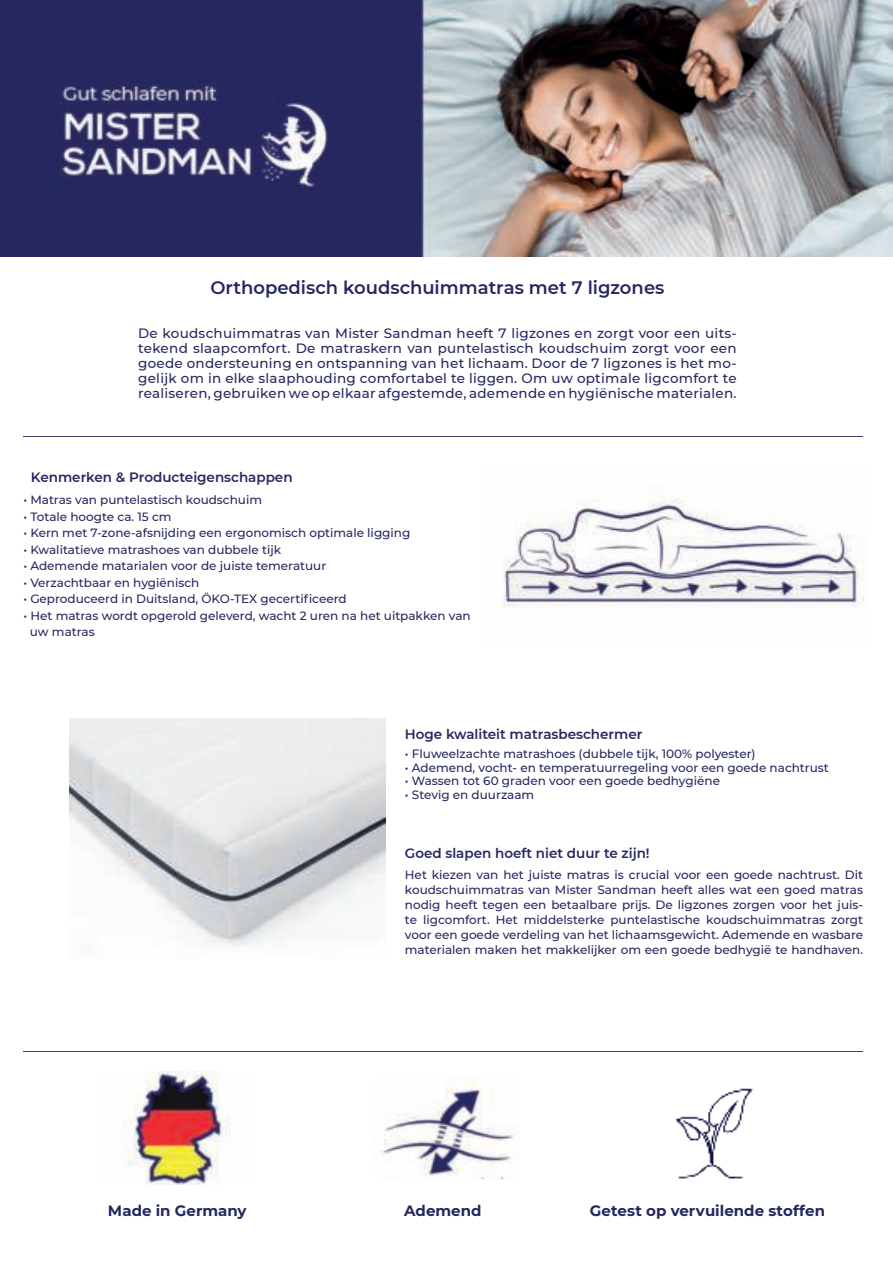
<style>
.page{position:relative;width:893px;height:1263px;background:#fff}
.page>*{position:absolute;margin:0;border:0;box-sizing:border-box;transform-origin:0 0}
.t1{font:600 18px "Montserrat";color:#252760}
.t2{font:700 15px "Montserrat";color:#252760}
.t3{font:500 13.5px/15px "Montserrat";letter-spacing:.02em;color:#252760;text-align:justify}
.t4{font:600 13.5px "Montserrat";color:#252760}
.t5{font:500 12px/16.5px "Montserrat";color:#252760}
</style>
<div class="page">
<img style="left:675px;top:1088px;width:79px;height:91px">
<img style="left:381px;top:1078px;width:133px;height:100px">
<img style="left:122px;top:1071px;width:108px;height:114px">
<img style="left:0;top:0;width:892px;height:256px">
<hr style="left:23px;top:1051px;width:840px;height:1px;background:#3d3d6e">
<hr style="left:23px;top:436px;width:840px;height:1px;background:#3d3d6e">
<img style="left:502px;top:499px;width:364px;height:109px">
<img style="left:70px;top:718px;width:315px;height:229px">
<h1 class="t1" style="left:210px;top:280px;width:456px">Orthopedisch koudschuimmatras met 7 ligzones</h1>
<p class="t3" style="left:138px;top:327px;width:600px">De koudschuimmatras van Mister Sandman heeft 7 ligzones en zorgt voor een uits&shy;tekend slaapcomfort. De matraskern van puntelastisch koudschuim zorgt voor een goede ondersteuning en ontspanning van het lichaam. Door de 7 ligzones is het mo&shy;gelijk om in elke slaaphouding comfortabel te liggen. Om uw optimale ligcomfort te realiseren, gebruiken we op elkaar afgestemde, ademende en hygiënische materialen.</p>
<p class="t4" style="left:31px;top:471px;width:263px">Kenmerken &amp; Producteigenschappen</p>
<p class="t5" style="left:23px;top:493px;width:388px">ï Matras van puntelastisch koudschuim<br>ï Totale hoogte ca. 15 cm<br>ï Kern met 7-zone-afsnijding een ergonomisch optimale ligging ï Kwalitatieve matrashoes van dubbele tijk<br>ï Ademende matarialen voor de juiste temeratuur<br>ï Verzachtbaar en hygiënisch</p>
<p class="t5" style="left:23px;top:590px;width:325px">• Geproduceerd in Duitsland, ÖKO-TEX gecertificeerd</p>
<p class="t5" style="left:23px;top:608px;width:449px">ï Het matras wordt opgerold geleverd, wacht 2 uren na het uitpakken van</p>
<p class="t5" style="left:30px;top:625px;width:66px">uw matras</p>
<p class="t4" style="left:405px;top:728px;width:239px">Hoge kwaliteit matrasbeschermer</p>
<p class="t5" style="left:405px;top:748px;width:425px;line-height:13.5px">ï Fluweelzachte matrashoes (dubbele tijk, 100% polyester)<br>ï Ademend, vocht- en temperatuurregeling voor een goede nachtrust ï Wassen tot 60 graden voor een goede bedhygiëne<br>ï Stevig en duurzaam</p>
<p class="t4" style="left:405px;top:848px;width:246px">Goed slapen hoeft niet duur te zijn!</p>
<p class="t5" style="left:405px;top:868px;width:460px;line-height:15px;text-align:justify">Het kiezen van het juiste matras is crucial voor een goede nachtrust. Dit koudschuimmatras van Mister Sandman heeft alles wat een goed matras nodig heeft tegen een betaalbare prijs. De ligzones zorgen voor het juis&shy;te ligcomfort. Het middelsterke puntelastische koudschuimmatras zorgt voor een goede verdeling van het lichaamsgewicht. Ademende en wasbare materialen maken het makkelijker om een goede bedhygië te handhaven.</p>
<p class="t2" style="left:108px;top:1204px;width:140px">Made in Germany</p>
<p class="t2" style="left:404px;top:1204px;width:79px">Ademend</p>
<p class="t2" style="left:590px;top:1204px;width:237px">Getest op vervuilende stoffen</p>
</div>
